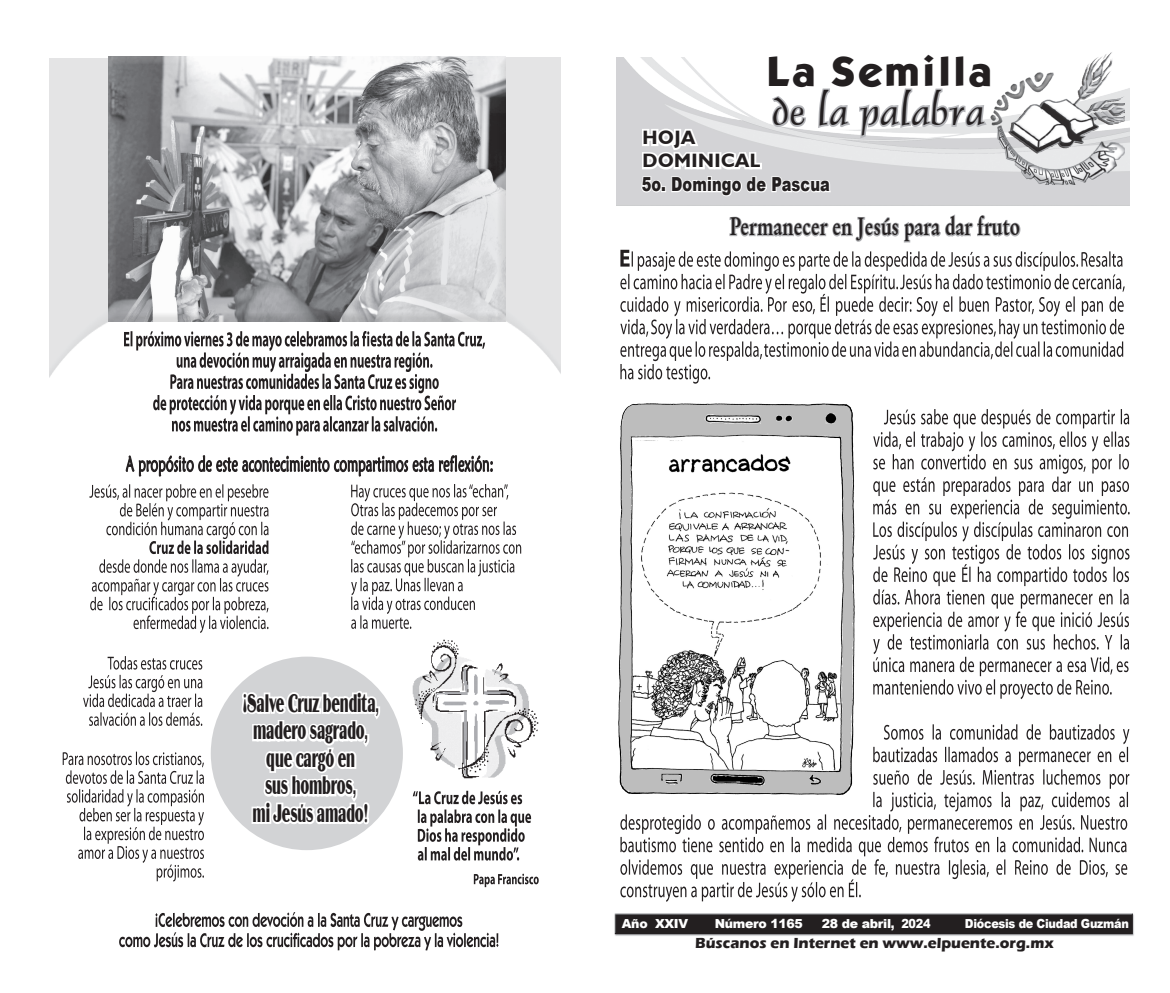
<style>
.page{position:relative;width:1170px;height:993px;background:#fff}
.page>*{position:absolute;margin:0;border:0;box-sizing:border-box;transform-origin:0 0}
._1_TEXTO_PUENTE{font:37.75px "Dauphin Plain";letter-spacing:.025em;color:#231f20;scale:1.12 1}
._1_TEXTO_PUENTE-2{font:36.38px "Kabana Bold Plain";letter-spacing:.025em;color:#231f20;scale:1.04 1}
._1_TEXTO_PUENTE-3{font:26.25px "Binner D";letter-spacing:-.01em;color:#231f20;scale:.57 1}
._1_TEXTO_PUENTE-4{font:700 24.75px "Original Garamond BT";letter-spacing:.01em;color:#231f20;scale:.76 1}
.t1{font:900 19.38px "Arial";letter-spacing:.01em;color:#231f20;scale:.75 1}
._1_TEXTO_PUENTE-5{font:700 19.38px "Humanist 521 BT";letter-spacing:.025em;color:#231f20}
._1_TEXTO_PUENTE-6{font:700 15px "Eras ITC";color:#231f20}
.t2{font:900 12.5px "Arial";letter-spacing:-.025em;color:#fff}
.t3{font:900 12.5px "Arial";letter-spacing:-.025em;color:#fff;scale:.9 1}
</style>
<div class="page">
<svg style="left:620px;top:250px;width:504px;height:133px"></svg>
<svg style="left:873px;top:409px;width:256px;height:290px"></svg>
<svg style="left:620px;top:724px;width:509px;height:177px"></svg>
<img style="left:618px;top:403px;width:239px;height:393px">
<img style="left:614px;top:913px;width:520px;height:22px">
<svg style="left:639px;top:57px;width:349px;height:141px"></svg>
<img style="left:985px;top:52px;width:139px;height:133px">
<svg style="left:729px;top:214px;width:292px;height:29px"></svg>
<svg style="left:124px;top:331px;width:361px;height:104px"></svg>
<svg style="left:126px;top:455px;width:366px;height:21px"></svg>
<svg style="left:119px;top:912px;width:379px;height:38px"></svg>
<div style="left:108px;top:56px;width:400px;height:266px;background:#646464;opacity:.18"></div>
<svg style="left:63px;top:484px;width:475px;height:402px"></svg>
<p class="_1_TEXTO_PUENTE-3" style="left:242px;top:688px;width:241px">¡Salve Cruz bendita,</p>
<p class="_1_TEXTO_PUENTE-3" style="left:253px;top:715px;width:203px">madero sagrado,</p>
<p class="_1_TEXTO_PUENTE-3" style="left:266px;top:743px;width:157px">que cargó en</p>
<p class="_1_TEXTO_PUENTE-3" style="left:265px;top:770px;width:161px">sus hombros,</p>
<p class="_1_TEXTO_PUENTE-3" style="left:252px;top:798px;width:205px">mi Jesús amado!</p>
<p class="_1_TEXTO_PUENTE-2" style="left:766px;top:45px;width:218px">La Semilla</p>
<p class="_1_TEXTO_PUENTE" style="left:772px;top:89px;width:190px">de la palabra</p>
<p class="_1_TEXTO_PUENTE-5" style="left:642px;top:125px;width:54px">HOJA</p>
<p class="_1_TEXTO_PUENTE-5" style="left:642px;top:149px;width:119px">DOMINICAL</p>
<p class="t1" style="left:641px;top:170px;width:252px">5o. Domingo de Pascua</p>
<p class="_1_TEXTO_PUENTE-4" style="left:729px;top:211px;width:383px">Permanecer en Jesús para dar fruto</p>
<p class="t2" style="left:622px;top:914px;width:68px">Año XXIV</p>
<p class="t2" style="left:714px;top:914px;width:90px">Número 1165</p>
<p class="t2" style="left:821px;top:914px;width:110px">28 de abril, 2024</p>
<p class="t3" style="left:964px;top:914px;width:184px">Diócesis de Ciudad Guzmán</p>
<p class="_1_TEXTO_PUENTE-6" style="left:695px;top:934px;width:360px">Búscanos en Internet en www.elpuente.org.mx</p>
</div>
